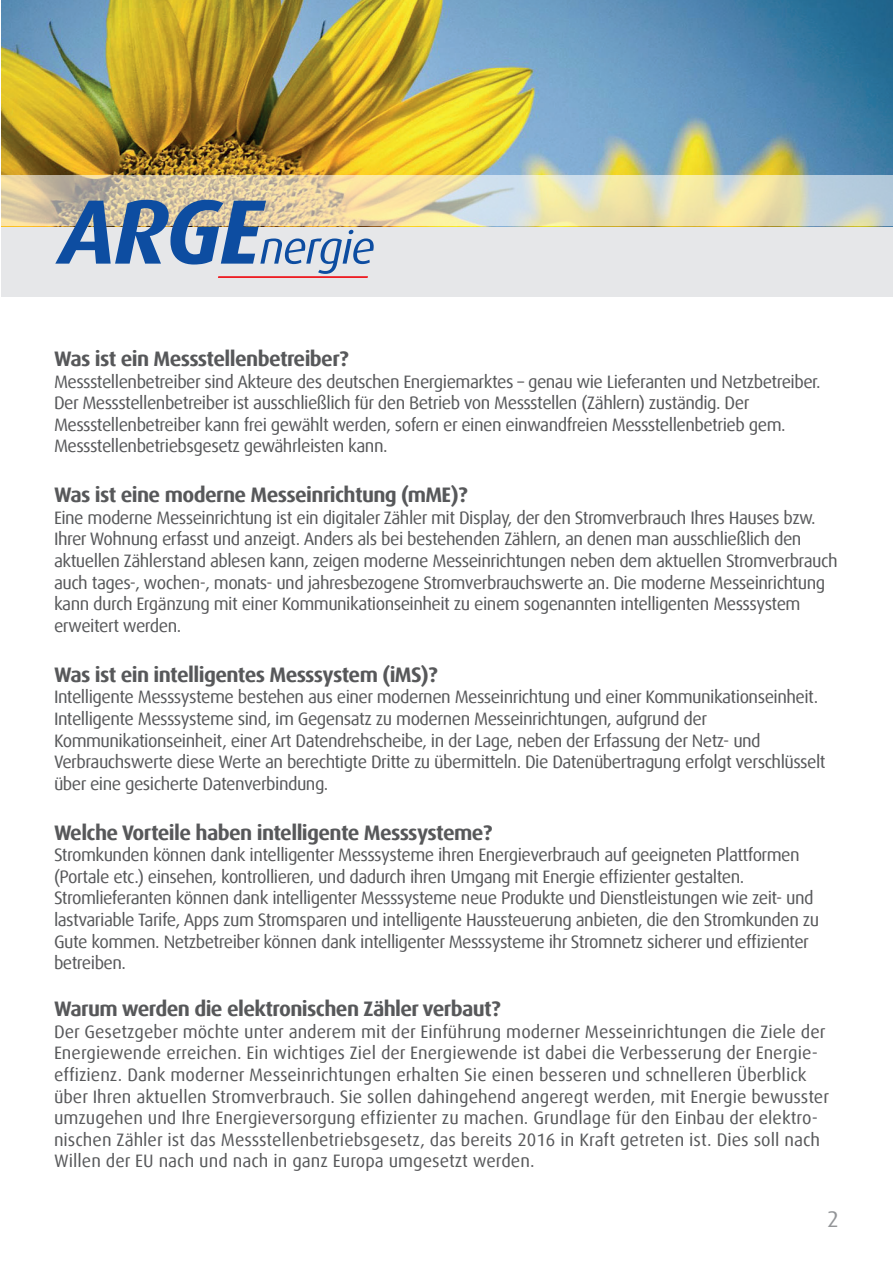
<style>
.page{position:relative;width:893px;height:1263px;background:#fff}
.page>*{position:absolute;margin:0;border:0;box-sizing:border-box;transform-origin:0 0}
.t1{font:22.5px "Dax Offc";color:#939598}
.t2{font:700 21px "Dax Offc";letter-spacing:-.03em;color:#57585a}
.t3{font:18px/21.6px "Dax Offc";letter-spacing:-.03em;color:#57585a}
.t4{font:18px/21.6px "Dax Offc";color:#57585a}
</style>
<div class="page">
<div style="left:1px;top:225px;width:892px;height:71px;background:#e6e7e9"></div>
<img style="left:1px;top:0;width:892px;height:176px">
<svg style="left:1px;top:176px;width:892px;height:50px;background:#ddd7b4"></svg>
<svg style="left:55px;top:200px;width:319px;height:74px"></svg>
<hr style="left:218px;top:276px;width:150px;height:2px;background:#ee1d23">
<p class="t2" style="left:54px;top:345px;width:296px">Was ist ein Messstellenbetreiber?</p>
<p class="t3" style="left:54px;top:371px;width:768px">Messstellenbetreiber sind Akteure des deutschen Energiemarktes – genau wie Lieferanten und Netzbetreiber.<br>Der Messstellenbetreiber ist ausschließlich für den Betrieb von Messstellen (Zählern) zuständig. Der Messstellenbetreiber kann frei gewählt werden, sofern er einen einwandfreien Messstellenbetrieb gem.<br>Messstellenbetriebsgesetz gewährleisten kann.</p>
<p class="t2" style="left:54px;top:481px;width:415px">Was ist eine moderne Messeinrichtung (mME)?</p>
<p class="t3" style="left:54px;top:507px;width:785px">Eine moderne Messeinrichtung ist ein digitaler Zähler mit Display, der den Stromverbrauch Ihres Hauses bzw.<br>Ihrer Wohnung erfasst und anzeigt. Anders als bei bestehenden Zählern, an denen man ausschließlich den aktuellen Zählerstand ablesen kann, zeigen moderne Messeinrichtungen neben dem aktuellen Stromverbrauch auch tages-, wochen-, monats- und jahresbezogene Stromverbrauchswerte an. Die moderne Messeinrichtung kann durch Ergänzung mit einer Kommunikationseinheit zu einem sogenannten intelligenten Messsystem erweitert werden.</p>
<p class="t2" style="left:54px;top:661px;width:385px">Was ist ein intelligentes Messsystem (iMS)?</p>
<p class="t3" style="left:54px;top:686px;width:773px">Intelligente Messsysteme bestehen aus einer modernen Messeinrichtung und einer Kommunikationseinheit.<br>Intelligente Messsysteme sind, im Gegensatz zu modernen Messeinrichtungen, aufgrund der Kommunikationseinheit, einer Art Datendrehscheibe, in der Lage, neben der Erfassung der Netz- und Verbrauchswerte diese Werte an berechtigte Dritte zu übermitteln. Die Datenübertragung erfolgt verschlüsselt über eine gesicherte Datenverbindung.</p>
<p class="t2" style="left:54px;top:819px;width:440px">Welche Vorteile haben intelligente Messsysteme?</p>
<p class="t3" style="left:54px;top:844px;width:767px">Stromkunden können dank intelligenter Messsysteme ihren Energieverbrauch auf geeigneten Plattformen (Portale etc.) einsehen, kontrollieren, und dadurch ihren Umgang mit Energie effizienter gestalten.<br>Stromlieferanten können dank intelligenter Messsysteme neue Produkte und Dienstleistungen wie zeit- und lastvariable Tarife, Apps zum Stromsparen und intelligente Haussteuerung anbieten, die den Stromkunden zu Gute kommen. Netzbetreiber können dank intelligenter Messsysteme ihr Stromnetz sicherer und effizienter betreiben.</p>
<p class="t2" style="left:54px;top:995px;width:448px">Warum werden die elektronischen Zähler verbaut?</p>
<p class="t4" style="left:54px;top:1021px;width:777px">Der Gesetzgeber möchte unter anderem mit der Einführung moderner Messeinrichtungen die Ziele der Energiewende erreichen. Ein wichtiges Ziel der Energiewende ist dabei die Verbesserung der Energie&shy;effizienz. Dank moderner Messeinrichtungen erhalten Sie einen besseren und schnelleren Überblick über Ihren aktuellen Stromverbrauch. Sie sollen dahingehend angeregt werden, mit Energie bewusster umzugehen und Ihre Energieversorgung effizienter zu machen. Grundlage für den Einbau der elektro&shy;nischen Zähler ist das Messstellenbetriebsgesetz, das bereits 2016 in Kraft getreten ist. Dies soll nach Willen der EU nach und nach in ganz Europa umgesetzt werden.</p>
<p class="t1" style="left:827px;top:1204px;width:13px">2</p>
</div>
